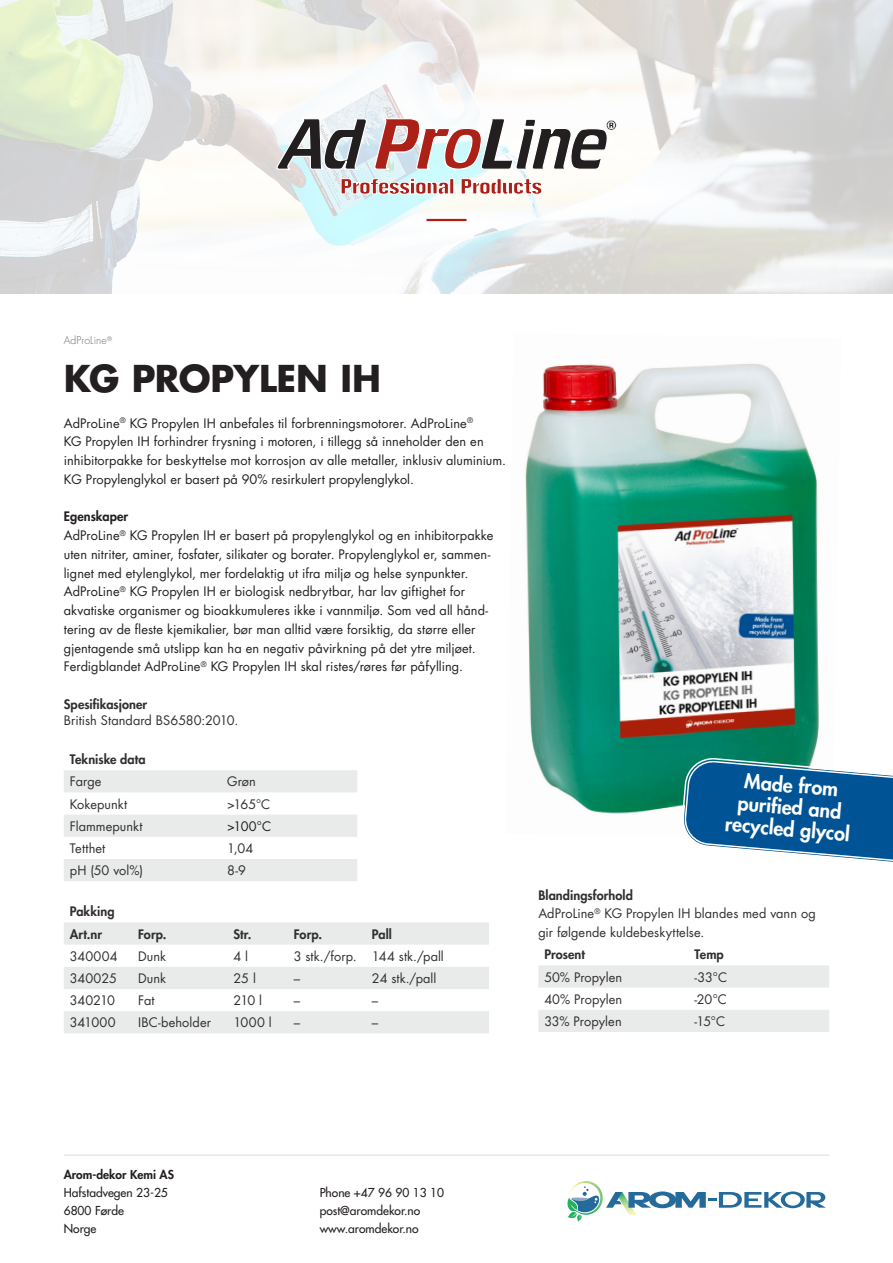
<style>
.page{position:relative;width:893px;height:1263px;background:#fff}
.page>*{position:absolute;margin:0;border:0;box-sizing:border-box;transform-origin:0 0}
.Produktrubrik{font:700 36px "Futura LT";letter-spacing:-.01em;color:#231f20}
.t1{font:800 19.65px/21.9px "Futura Std";color:#fff;text-align:center}
.Brödtext{font:12.75px/18.8px "Futura LT";letter-spacing:.005em;color:#231f20}
.Brödtext-2{font:12.75px/18.8px "Futura LT";letter-spacing:.005em;color:#312f30}
.Brödtext-3{font:12.75px/18.8px "Futura Std";letter-spacing:.005em;color:#231f20}
.Brödtext-4{font:800 12.75px "Futura LT";letter-spacing:.005em;color:#312f30}
.Brödtext-5{font:800 12.75px "Futura LT";letter-spacing:.005em;color:#231f20}
.t2{font:500 12px "Futura Std";color:#231f20}
.t3{font:800 12px "Futura Std";color:#231f20}
.Produktområde{font:300 10.5px "Futura LT";letter-spacing:.01em;color:#6c6d70}
</style>
<div class="page">
<img style="left:525px;top:364px;width:294px;height:450px">
<svg style="left:64px;top:770px;width:293px;height:111px"></svg>
<svg style="left:64px;top:922px;width:425px;height:111px;fill:#e9eaea"></svg>
<svg style="left:538px;top:965px;width:291px;height:67px"></svg>
<svg style="left:0;top:0;width:893px;height:294px"></svg>
<svg style="left:341px;top:178px;width:108px;height:16px"></svg>
<svg style="left:449px;top:178px;width:5px;height:16px"></svg>
<svg style="left:461px;top:178px;width:81px;height:16px"></svg>
<svg style="left:276px;top:118px;width:340px;height:54px"></svg>
<hr style="left:426px;top:219px;width:40px;height:2px;background:#ac2117">
<hr style="left:64px;top:1154px;width:765px;height:2px;background:#e9eaea">
<svg style="left:567px;top:1181px;width:259px;height:40px"></svg>
<svg style="left:680px;top:757px;width:213px;height:105px"></svg>
<p class="Produktområde" style="left:64px;top:334px;width:50px">AdProLine<sup>®</sup></p>
<p class="Produktrubrik" style="left:64px;top:354px;width:319px">KG PROPYLEN IH</p>
<p class="Brödtext-3" style="left:64px;top:414px;width:444px">AdProLine<sup>®</sup> KG Propylen IH anbefales til forbrenningsmotorer. AdProLine<sup>®<br></sup>KG Propylen IH forhindrer frysning i motoren, i tillegg så inneholder den en inhibitorpakke for beskyttelse mot korrosjon av alle metaller, inklusiv aluminium.<br>KG Propylenglykol er basert på 90% resirkulert propylenglykol.</p>
<p class="Brödtext-5" style="left:64px;top:508px;width:66px">Egenskaper</p>
<p class="Brödtext" style="left:64px;top:526px;width:431px">AdProLine<sup>®</sup> KG Propylen IH er basert på propylenglykol og en inhibitorpakke uten nitriter, aminer, fosfater, silikater og borater. Propylenglykol er, sammen&shy;lignet med etylenglykol, mer fordelaktig ut ifra miljø og helse synpunkter.<br>AdProLine<sup>®</sup> KG Propylen IH er biologisk nedbrytbar, har lav giftighet for akvatiske organismer og bioakkumuleres ikke i vannmiljø. Som ved all hånd&shy;tering av de fleste kjemikalier, bør man alltid være forsiktig, da større eller gjentagende små utslipp kan ha en negativ påvirkning på det ytre miljøet.<br>Ferdigblandet AdProLine<sup>®</sup> KG Propylen IH skal ristes/røres før påfylling.</p>
<p class="Brödtext-4" style="left:64px;top:696px;width:85px">Spesifikasjoner</p>
<p class="Brödtext-2" style="left:64px;top:711px;width:176px">British Standard BS6580:2010.</p>
<p class="Brödtext-4" style="left:70px;top:751px;width:78px">Tekniske data</p>
<p class="Brödtext-2" style="left:70px;top:772px;width:33px">Farge</p>
<p class="Brödtext-2" style="left:227px;top:772px;width:30px">Grøn</p>
<p class="Brödtext-2" style="left:70px;top:795px;width:59px">Kokepunkt</p>
<p class="Brödtext-2" style="left:227px;top:795px;width:45px">&gt;165°C</p>
<p class="Brödtext-2" style="left:70px;top:817px;width:74px">Flammepunkt</p>
<p class="Brödtext" style="left:227px;top:817px;width:46px">&gt;100°C</p>
<p class="Brödtext-2" style="left:70px;top:839px;width:37px">Tetthet</p>
<p class="Brödtext-2" style="left:227px;top:839px;width:28px">1,04</p>
<p class="Brödtext-2" style="left:70px;top:861px;width:75px">pH (50 vol%)</p>
<p class="Brödtext-2" style="left:227px;top:861px;width:20px">8-9</p>
<p class="Brödtext-4" style="left:70px;top:903px;width:46px">Pakking</p>
<p class="Brödtext-4" style="left:70px;top:925px;width:34px">Art.nr</p>
<p class="Brödtext-4" style="left:138px;top:925px;width:30px">Forp.</p>
<p class="Brödtext-4" style="left:233px;top:925px;width:19px">Str.</p>
<p class="Brödtext-4" style="left:294px;top:925px;width:30px">Forp.</p>
<p class="Brödtext-4" style="left:372px;top:925px;width:21px">Pall</p>
<p class="Brödtext-2" style="left:70px;top:947px;width:49px">340004</p>
<p class="Brödtext-2" style="left:138px;top:947px;width:30px">Dunk</p>
<p class="Brödtext-2" style="left:233px;top:947px;width:16px">4 l</p>
<p class="Brödtext-2" style="left:294px;top:947px;width:65px">3 stk./forp.</p>
<p class="Brödtext-2" style="left:372px;top:947px;width:73px">144 stk./pall</p>
<p class="Brödtext-2" style="left:70px;top:969px;width:49px">340025</p>
<p class="Brödtext-2" style="left:138px;top:969px;width:30px">Dunk</p>
<p class="Brödtext-2" style="left:233px;top:969px;width:24px">25 l</p>
<p class="Brödtext-2" style="left:294px;top:969px;width:8px">–</p>
<p class="Brödtext-2" style="left:372px;top:969px;width:66px">24 stk./pall</p>
<p class="Brödtext-2" style="left:70px;top:991px;width:47px">340210</p>
<p class="Brödtext-2" style="left:138px;top:991px;width:18px">Fat</p>
<p class="Brödtext-2" style="left:233px;top:991px;width:30px">210 l</p>
<p class="Brödtext-2" style="left:294px;top:991px;width:8px">–</p>
<p class="Brödtext-2" style="left:372px;top:991px;width:8px">–</p>
<p class="Brödtext-2" style="left:70px;top:1013px;width:47px">341000</p>
<p class="Brödtext-2" style="left:138px;top:1013px;width:75px">IBC-beholder</p>
<p class="Brödtext-2" style="left:233px;top:1013px;width:40px">1000 l</p>
<p class="Brödtext-2" style="left:294px;top:1013px;width:8px">–</p>
<p class="Brödtext-2" style="left:372px;top:1013px;width:8px">–</p>
<p class="t1" style="left:730px;top:769px;width:127px;rotate:5deg">Made from purifi ed and recycled glycol</p>
<p class="Brödtext-4" style="left:538px;top:886px;width:96px">Blandingsforhold</p>
<p class="Brödtext-2" style="left:538px;top:904px;width:279px">AdProLine<sup>®</sup> KG Propylen IH blandes med vann og gir følgende kuldebeskyttelse.</p>
<p class="Brödtext-4" style="left:544px;top:946px;width:42px">Prosent</p>
<p class="Brödtext-4" style="left:694px;top:946px;width:31px">Temp</p>
<p class="Brödtext-2" style="left:544px;top:968px;width:79px">50% Propylen</p>
<p class="Brödtext-2" style="left:694px;top:968px;width:34px">-33°C</p>
<p class="Brödtext-2" style="left:544px;top:990px;width:79px">40% Propylen</p>
<p class="Brödtext-2" style="left:694px;top:990px;width:34px">-20°C</p>
<p class="Brödtext-2" style="left:544px;top:1012px;width:79px">33% Propylen</p>
<p class="Brödtext-2" style="left:694px;top:1012px;width:32px">-15°C</p>
<p class="t3" style="left:64px;top:1167px;width:112px">Arom-dekor Kemi AS</p>
<p class="t2" style="left:64px;top:1185px;width:106px">Hafstadvegen 23-25</p>
<p class="t2" style="left:64px;top:1203px;width:62px">6800 Førde</p>
<p class="t2" style="left:64px;top:1221px;width:34px">Norge</p>
<p class="t2" style="left:320px;top:1185px;width:126px">Phone +47 96 90 13 10</p>
<p class="t2" style="left:320px;top:1203px;width:102px">post@aromdekor.no</p>
<p class="t2" style="left:320px;top:1221px;width:100px">www.aromdekor.no</p>
</div>
